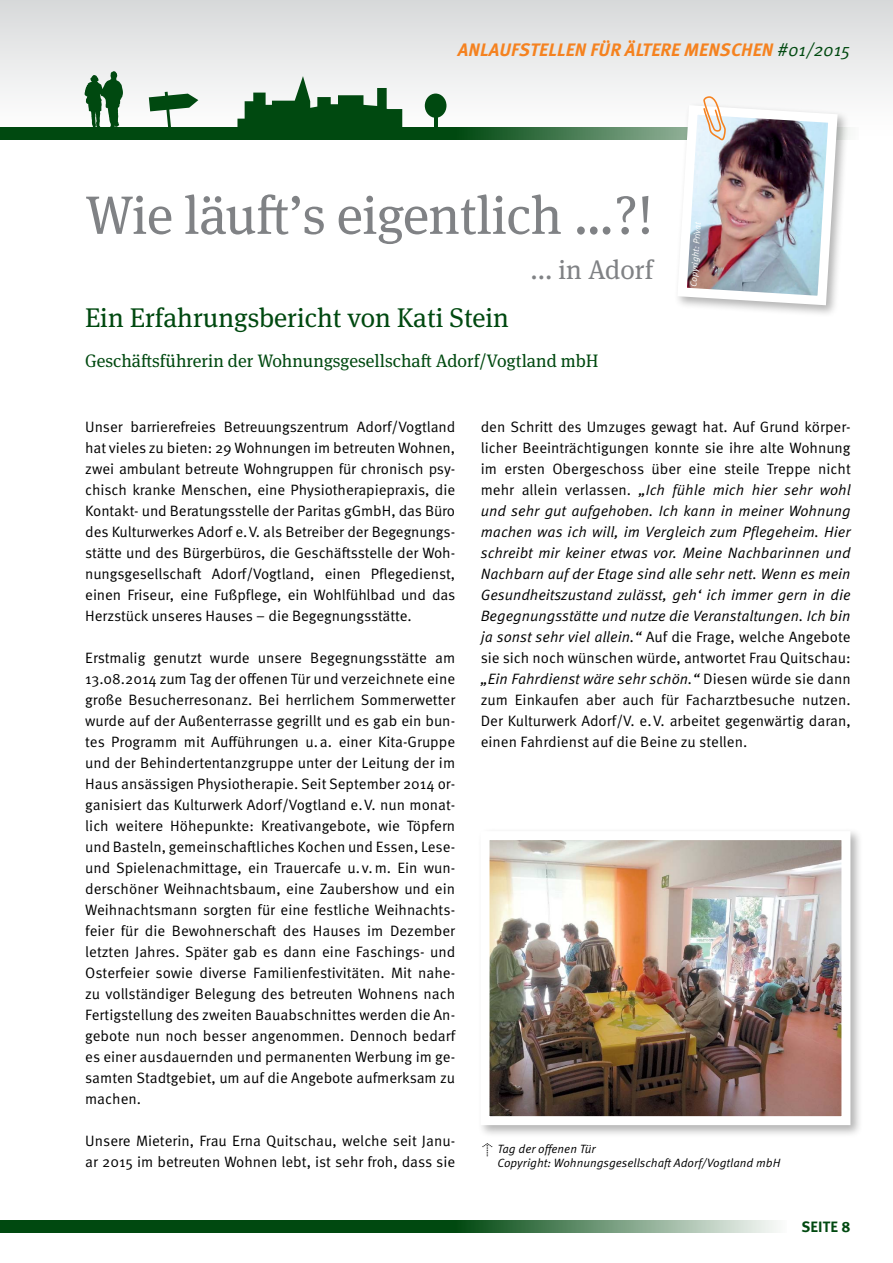
<style>
.page{position:relative;width:893px;height:1263px;background:#fff}
.page>*{position:absolute;margin:0;border:0;box-sizing:border-box;transform-origin:0 0}
.ohne_Grundlinie{font:54px "Meta Serif OT";letter-spacing:-.01em;color:#808285}
.ohne_Grundlinie-2{font:27px "Meta Serif OT";color:#004910}
.ohne_Grundlinie-3{font:27px "Meta Serif OT";color:#808285}
.ohne_Grundlinie-4{font:18px "Meta Serif OT";color:#004910}
.t1{font:italic 700 18px "Meta OT";letter-spacing:.01em;color:#f58220}
.Copy{font:15px/21px "Meta OT Norm";color:#000;text-align:justify}
.t2{font:700 15px "Meta OT";letter-spacing:.01em;color:#004910}
.t3{font:12px/14.4px "Meta OT Norm Ita";color:#000}
.t4{font:9px "Meta OT Norm Ita";color:#fff}
.s1{font-family:"Meta OT Norm Ita";font-weight:400;font-style:normal;color:#004910}
.s2{font-family:"Meta OT Norm Ita"}
</style>
<div class="page">
<div style="left:0;top:1220px;width:455px;height:13px;background:#004910"></div>
<svg style="left:455px;top:1220px;width:322px;height:13px;background:#7a9f82"></svg>
<div style="left:0;top:0;width:893px;height:191px;background:linear-gradient(to bottom,#dcddde,#fff)"></div>
<div style="left:0;top:128px;width:455px;height:12px;background:#004910"></div>
<svg style="left:455px;top:128px;width:404px;height:12px;background:#4a7e56"></svg>
<svg style="left:237px;top:76px;width:165px;height:52px"></svg>
<div style="left:425px;top:94px;width:21px;height:24px;background:#004910;border-radius:50%"></div>
<hr style="left:434px;top:115px;width:4px;height:17px;background:#004910">
<svg style="left:149px;top:92px;width:49px;height:36px"></svg>
<svg style="left:85px;top:71px;width:38px;height:57px"></svg>
<div style="left:674px;top:102px;width:176px;height:215px;background:#000;opacity:.3"></div>
<img style="left:673px;top:96px;width:169px;height:214px">
<div style="left:477px;top:827px;width:386px;height:311px;background:#000;opacity:.3"></div>
<img style="left:490px;top:841px;width:350px;height:274px">
<div style="left:480px;top:831px;width:370px;height:294px;border:9px solid #fff"></div>
<p class="t1" style="left:458px;top:39px;width:394px">ANLAUFSTELLEN FÜR ÄLTERE MENSCHEN <span class="s1">#01/2015</span></p>
<p class="ohne_Grundlinie" style="left:85px;top:183px;width:569px">Wie läuft’s eigentlich …?!</p>
<p class="ohne_Grundlinie-3" style="left:530px;top:254px;width:124px">... in Adorf</p>
<p class="ohne_Grundlinie-2" style="left:85px;top:302px;width:425px">Ein Erfahrungsbericht von Kati Stein</p>
<p class="ohne_Grundlinie-4" style="left:85px;top:350px;width:515px">Geschäftsführerin der Wohnungsgesellschaft Adorf/Vogtland mbH</p>
<p class="t4" style="left:688px;top:286px;width:66px;rotate:-86deg">Copyright: Privat</p>
<p class="Copy" style="left:85px;top:417px;width:372px">Unser barrierefreies Betreuungszentrum Adorf/Vogtland hat vieles zu bieten: 29 Wohnungen im betreuten Wohnen, zwei ambulant betreute Wohngruppen für chronisch psy&shy;chisch kranke Menschen, eine Physiotherapiepraxis, die Kontakt- und Beratungsstelle der Paritas gGmbH, das Büro des Kulturwerkes Adorf e.V. als Betreiber der Begegnungs&shy;stätte und des Bürgerbüros, die Geschäftsstelle der Woh&shy;nungsgesellschaft Adorf/Vogtland, einen Pflegedienst, einen Friseur, eine Fußpflege, ein Wohlfühlbad und das Herzstück unseres Hauses – die Begegnungsstätte.</p>
<p class="Copy" style="left:85px;top:648px;width:372px">Erstmalig genutzt wurde unsere Begegnungsstätte am 13.08.2014 zum Tag der offenen Tür und verzeichnete eine große Besucherresonanz. Bei herrlichem Sommerwetter wurde auf der Außenterrasse gegrillt und es gab ein bun&shy;tes Programm mit Aufführungen u.a. einer Kita-Gruppe und der Behindertentanzgruppe unter der Leitung der im Haus ansässigen Physiotherapie. Seit September 2014 or&shy;ganisiert das Kulturwerk Adorf/Vogtland e.V. nun monat&shy;lich weitere Höhepunkte: Kreativangebote, wie Töpfern und Basteln, gemeinschaftliches Kochen und Essen, Lese&shy;und Spielenachmittage, ein Trauercafe u.v.m. Ein wun&shy;derschöner Weihnachtsbaum, eine Zaubershow und ein Weihnachtsmann sorgten für eine festliche Weihnachts&shy;feier für die Bewohnerschaft des Hauses im Dezember letzten Jahres. Später gab es dann eine Faschings- und Osterfeier sowie diverse Familienfestivitäten. Mit nahe&shy;zu vollständiger Belegung des betreuten Wohnens nach Fertigstellung des zweiten Bauabschnittes werden die An&shy;gebote nun noch besser angenommen. Dennoch bedarf es einer ausdauernden und permanenten Werbung im ge&shy;samten Stadtgebiet, um auf die Angebote aufmerksam zu machen.</p>
<p class="Copy" style="left:85px;top:1131px;width:371px">Unsere Mieterin, Frau Erna Quitschau, welche seit Janu&shy;ar 2015 im betreuten Wohnen lebt, ist sehr froh, dass sie</p>
<p class="Copy" style="left:481px;top:417px;width:372px">den Schritt des Umzuges gewagt hat. Auf Grund körper&shy;licher Beeinträchtigungen konnte sie ihre alte Wohnung im ersten Obergeschoss über eine steile Treppe nicht mehr allein verlassen. <span class="s2">„Ich fühle mich hier sehr wohl und sehr gut aufgehoben. Ich kann in meiner Wohnung machen was ich will, im Vergleich zum Pflegeheim. Hier schreibt mir keiner etwas vor. Meine Nachbarinnen und Nachbarn auf der Etage sind alle sehr nett. Wenn es mein Gesundheitszustand zulässt, geh‘ ich immer gern in die Begegnungsstätte und nutze die Veranstaltungen. Ich bin ja sonst sehr viel allein.“</span> Auf die Frage, welche Angebote sie sich noch wünschen würde, antwortet Frau Quitschau: <span class="s2">„Ein Fahrdienst wäre sehr schön.“</span> Diesen würde sie dann zum Einkaufen aber auch für Facharztbesuche nutzen.<br>Der Kulturwerk Adorf/V. e.V. arbeitet gegenwärtig daran, einen Fahrdienst auf die Beine zu stellen.</p>
<p class="t3" style="left:497px;top:1141px;width:284px;text-indent:-17px">↑ Tag der offenen Tür<br>Copyright: Wohnungsgesellschaft Adorf/Vogtland mbH</p>
<p class="t2" style="left:801px;top:1217px;width:50px">SEITE 8</p>
</div>
